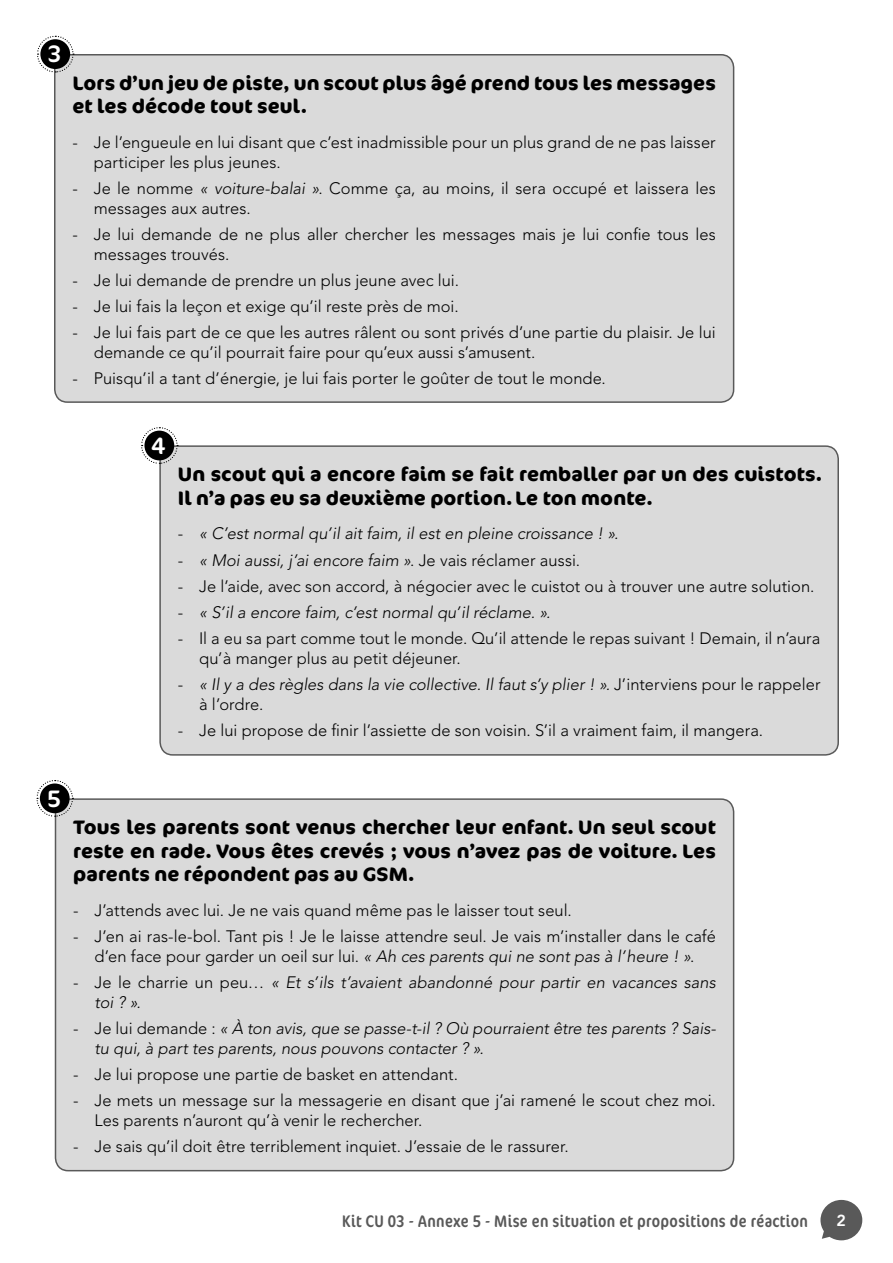
<style>
.page{position:relative;width:893px;height:1263px;background:#fff}
.page>*{position:absolute;margin:0;border:0;box-sizing:border-box;transform-origin:0 0}
.Timing{font:24px "Cocon OT";color:#fff}
.Pavé02Titre{font:700 19.5px/23.4px "Cocon OT";letter-spacing:.005em;color:#000}
.t1{font:condensed 16.95px "Cocon OT";letter-spacing:.02em;color:#595959}
.t2{font:300 16.5px/19.8px "Avenir LT Std";color:#000}
.t3{font:italic 300 16.5px/19.8px "Avenir LT Std";color:#000}
.t4{font:800 15.9px "Avenir LT Std";color:#fff}
.s1{font-style:italic}
.s2{font-style:normal}
</style>
<div class="page">
<svg style="left:820px;top:1200px;width:42px;height:40px"></svg>
<div style="left:55px;top:55px;width:679px;height:347px;background:#dadada;border-radius:13px"></div>
<div style="left:54px;top:54px;width:680px;height:349px;border:2px solid #595959;border-radius:13px"></div>
<div style="left:160px;top:446px;width:678px;height:309px;background:#dadada;border-radius:13px"></div>
<div style="left:159px;top:445px;width:680px;height:311px;border:2px solid #595959;border-radius:13px"></div>
<div style="left:55px;top:799px;width:679px;height:372px;background:#dadada;border-radius:13px"></div>
<div style="left:55px;top:798px;width:679px;height:373px;border:2px solid #595959;border-radius:13px"></div>
<svg style="left:37px;top:35px;width:37px;height:38px"></svg>
<div style="left:40px;top:39px;width:30px;height:30px;background:#000;border-radius:50%"></div>
<svg style="left:141px;top:427px;width:37px;height:37px"></svg>
<div style="left:144px;top:431px;width:30px;height:29px;background:#000;border-radius:50%"></div>
<svg style="left:36px;top:780px;width:38px;height:37px"></svg>
<div style="left:40px;top:783px;width:30px;height:30px;background:#000;border-radius:50%"></div>
<p class="Timing" style="left:48px;top:40px;width:16px">3</p>
<p class="Pavé02Titre" style="left:73px;top:72px;width:645px">Lors d’un jeu de piste, un scout plus âgé prend tous les messages et les décode tout seul.</p>
<p class="t2" style="left:94px;top:133px;width:623px;text-indent:-21px">- Je l’engueule en lui disant que c’est inadmissible pour un plus grand de ne pas laisser participer les plus jeunes.</p>
<p class="t2" style="left:94px;top:178px;width:624px;text-indent:-21px">- Je le nomme <span class="s1">« voiture-balai »</span>. Comme ça, au moins, il sera occupé et laissera les messages aux autres.</p>
<p class="t2" style="left:94px;top:224px;width:624px;text-indent:-21px">- Je lui demande de ne plus aller chercher les messages mais je lui confie tous les messages trouvés.</p>
<p class="t2" style="left:73px;top:270px;width:388px">- Je lui demande de prendre un plus jeune avec lui.</p>
<p class="t2" style="left:73px;top:297px;width:388px">- Je lui fais la leçon et exige qu’il reste près de moi.</p>
<p class="t2" style="left:94px;top:323px;width:624px;text-indent:-21px">- Je lui fais part de ce que les autres râlent ou sont privés d’une partie du plaisir. Je lui demande ce qu’il pourrait faire pour qu’eux aussi s’amusent.</p>
<p class="t2" style="left:73px;top:369px;width:535px">- Puisqu’il a tant d’énergie, je lui fais porter le goûter de tout le monde.</p>
<p class="Timing" style="left:152px;top:431px;width:16px">4</p>
<p class="Pavé02Titre" style="left:178px;top:463px;width:644px">Un scout qui a encore faim se fait remballer par un des cuistots.<br>Il n’a pas eu sa deuxième portion. Le ton monte.</p>
<p class="t3" style="left:178px;top:524px;width:442px"><span class="s2">-</span> « C’est normal qu’il ait faim, il est en pleine croissance ! ».</p>
<p class="t3" style="left:178px;top:550px;width:404px"><span class="s2">-</span> « Moi aussi, j’ai encore faim »<span class="s2">. Je vais réclamer aussi.</span></p>
<p class="t2" style="left:178px;top:576px;width:638px">- Je l’aide, avec son accord, à négocier avec le cuistot ou à trouver une autre solution.</p>
<p class="t3" style="left:178px;top:603px;width:374px"><span class="s2">-</span> « S’il a encore faim, c’est normal qu’il réclame. ».</p>
<p class="t2" style="left:199px;top:629px;width:623px;text-indent:-21px">- Il a eu sa part comme tout le monde. Qu’il attende le repas suivant ! Demain, il n’aura qu’à manger plus au petit déjeuner.</p>
<p class="t3" style="left:199px;top:675px;width:623px;text-indent:-21px"><span class="s2">-</span> « Il y a des règles dans la vie collective. Il faut s’y plier ! ». <span class="s2">J’interviens pour le rappeler à l’ordre.</span></p>
<p class="t2" style="left:178px;top:721px;width:587px">- Je lui propose de finir l’assiette de son voisin. S’il a vraiment faim, il mangera.</p>
<p class="Timing" style="left:47px;top:784px;width:16px">5</p>
<p class="Pavé02Titre" style="left:73px;top:816px;width:644px;text-align:justify">Tous les parents sont venus chercher leur enfant. Un seul scout reste en rade. Vous êtes crevés ; vous n’avez pas de voiture. Les parents ne répondent pas au GSM.</p>
<p class="t2" style="left:73px;top:900px;width:500px">- J’attends avec lui. Je ne vais quand même pas le laisser tout seul.</p>
<p class="t2" style="left:73px;top:926px;width:644px;text-align:center">- J’en ai ras-le-bol. Tant pis ! Je le laisse attendre seul. Je vais m’installer dans le café d’en face pour garder un oeil sur lui. <span class="s1">« Ah ces parents qui ne sont pas à l’heure ! »</span>.</p>
<p class="t3" style="left:95px;top:973px;width:623px;text-indent:-21px"><span class="s2">- Je le charrie un peu…</span> « Et s’ils t’avaient abandonné pour partir en vacances sans toi ? ».</p>
<p class="t3" style="left:95px;top:1019px;width:623px;text-indent:-21px"><span class="s2">- Je lui demande :</span> « À ton avis, que se passe-t-il ? Où pourraient être tes parents ? Sais&shy;tu qui, à part tes parents, nous pouvons contacter ? ».</p>
<p class="t2" style="left:73px;top:1064px;width:386px">- Je lui propose une partie de basket en attendant.</p>
<p class="t2" style="left:95px;top:1090px;width:623px;text-indent:-21px">- Je mets un message sur la messagerie en disant que j’ai ramené le scout chez moi.<br>Les parents n’auront qu’à venir le rechercher.</p>
<p class="t2" style="left:73px;top:1136px;width:497px">- Je sais qu’il doit être terriblement inquiet. J’essaie de le rassurer.</p>
<p class="t1" style="left:342px;top:1211px;width:467px">Kit CU 03 - Annexe 5 - Mise en situation et propositions de réaction</p>
<p class="t4" style="left:836px;top:1210px;width:11px">2</p>
</div>
